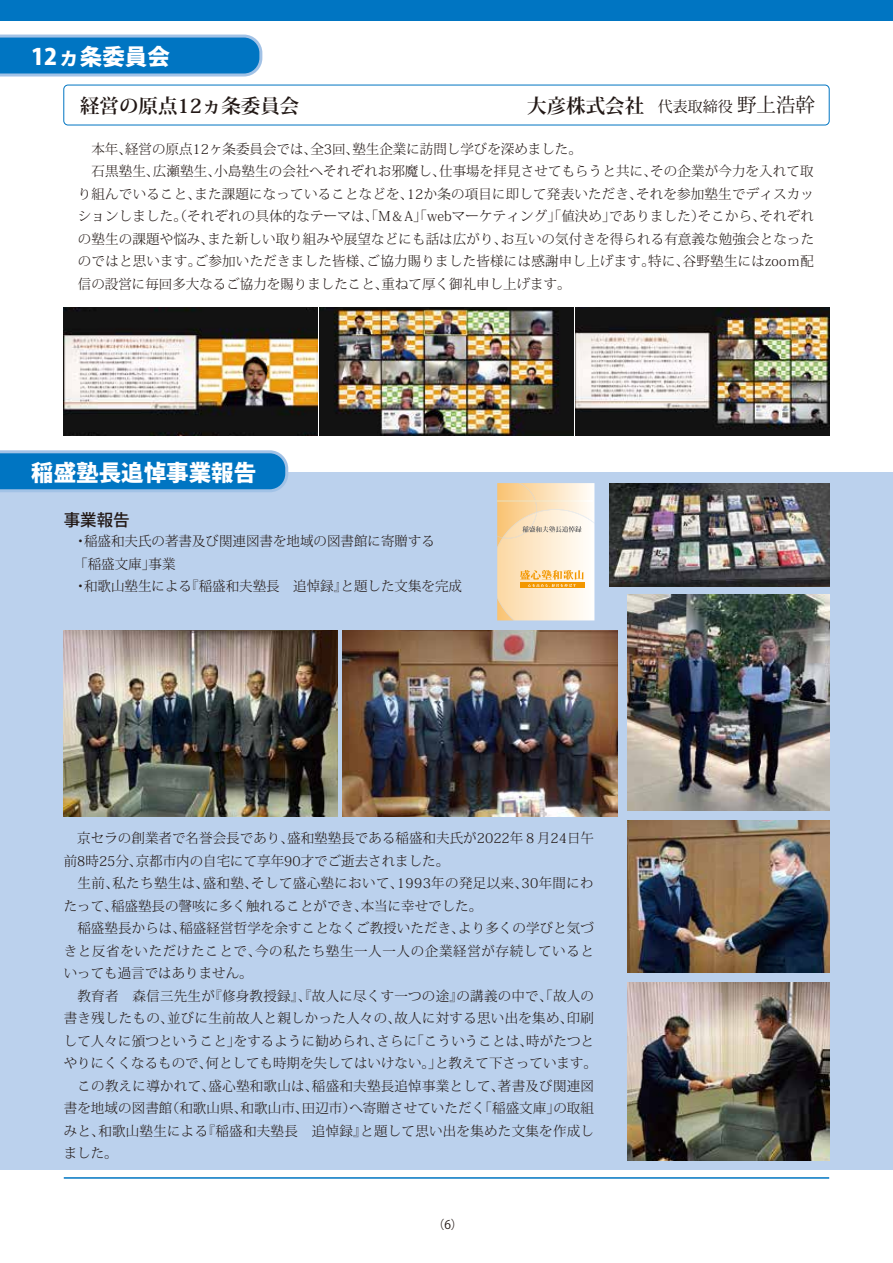
<style>
.page{position:relative;width:893px;height:1263px;background:#fff}
.page>*{position:absolute;margin:0;border:0;box-sizing:border-box;transform-origin:0 0}
.t1{font:800 22.5px "Koz Go Pr 6 N";color:#fff}
.t2{font:700 19.5px "Koz Min Pr 6 N";color:#221815}
.t3{font:500 16.5px "Koz Go Pr 6 N";color:#221815}
.t4{font:300 13.5px/22.5px "Koz Min Pr 6 N";letter-spacing:.01em;color:#221815}
.t5{font:12px "Koz Go Pr 6 N";color:#221815}
.s1{font-weight:400;font-size:15px}
.s2{font-weight:400}
</style>
<div class="page">
<div style="left:0;top:472px;width:893px;height:697px;background:#bbd1ed"></div>
<svg style="left:0;top:34px;width:263px;height:43px;background:#2185c9"></svg>
<svg style="left:0;top:450px;width:289px;height:42px;background:#1c82c8"></svg>
<div style="left:0;top:0;width:893px;height:20px;background:#0075c2"></div>
<hr style="left:64px;top:1177px;width:765px;height:2px;background:#0075c2">
<svg style="left:497px;top:483px;width:98px;height:138px;background:#f9e2bf"></svg>
<img style="left:64px;top:630px;width:273px;height:186px">
<img style="left:342px;top:630px;width:276px;height:186px">
<img style="left:628px;top:982px;width:201px;height:178px">
<img style="left:628px;top:820px;width:201px;height:153px">
<img style="left:628px;top:594px;width:201px;height:217px">
<img style="left:64px;top:308px;width:253px;height:128px">
<img style="left:320px;top:308px;width:253px;height:128px">
<img style="left:576px;top:308px;width:253px;height:128px">
<img style="left:610px;top:483px;width:219px;height:104px">
<div style="left:63px;top:85px;width:767px;height:40px;border:1px solid #0075c2;border-radius:4px"></div>
<h1 class="t1" style="left:31px;top:44px;width:140px">12ヵ条委員会</h1>
<h2 class="t2" style="left:80px;top:95px;width:221px">経営の原点12ヵ条委員会</h2>
<h2 class="t2" style="left:527px;top:95px;width:289px">大彦株式会社 <span class="s1">代表取締役</span> <span class="s2">野上浩幹</span></h2>
<p class="t4" style="left:78px;top:138px;width:738px">　本年、経営の原点12ヶ条委員会では、全3回、塾生企業に訪問し学びを深めました。<br>　石黒塾生、広瀬塾生、小島塾生の会社へそれぞれお邪魔し、仕事場を拝見させてもらうと共に、その企業が今力を入れて取り組んでいること、また課題になっていることなどを、12か条の項目に即して発表いただき、それを参加塾生でディスカッションしました。（それぞれの具体的なテーマは、「M＆A」「webマーケティング」「値決め」でありました）そこから、それぞれの塾生の課題や悩み、また新しい取り組みや展望などにも話は広がり、お互いの気付きを得られる有意義な勉強会となったのではと思います。ご参加いただきました皆様、ご協力賜りました皆様には感謝申し上げます。特に、谷野塾生にはzooｍ配信の設営に毎回多大なるご協力を賜りましたこと、重ねて厚く御礼申し上げます。</p>
<h1 class="t1" style="left:31px;top:460px;width:226px">稲盛塾長追悼事業報告</h1>
<p class="t3" style="left:64px;top:511px;width:67px">事業報告</p>
<p class="t4" style="left:64px;top:530px;width:400px">　・稲盛和夫氏の著書及び関連図書を地域の図書館に寄贈する<br>　 「稲盛文庫」事業<br>　・和歌山塾生による『稲盛和夫塾長　追悼録』と題した文集を完成</p>
<p class="t4" style="left:64px;top:827px;width:535px">　京セラの創業者で名誉会長であり、盛和塾塾長である稲盛和夫氏が2022年８月24日午前8時25分、京都市内の自宅にて享年90才でご逝去されました。<br>　生前、私たち塾生は、盛和塾、そして盛心塾において、1993年の発足以来、30年間にわたって、稲盛塾長の謦咳に多く触れることができ、本当に幸せでした。<br>　稲盛塾長からは、稲盛経営哲学を余すことなくご教授いただき、より多くの学びと気づきと反省をいただけたことで、今の私たち塾生一人一人の企業経営が存続しているといっても過言ではありません。<br>　教育者　森信三先生が『修身教授録』、『故人に尽くす一つの途』の講義の中で、「故人の書き残したもの、並びに生前故人と親しかった人々の、故人に対する思い出を集め、印刷して人々に頒つということ」をするように勧められ、さらに「こういうことは、時がたつとやりにくくなるもので、何としても時期を失してはいけない。」と教えて下さっています。　この教えに導かれて、盛心塾和歌山は、稲盛和夫塾長追悼事業として、著書及び関連図書を地域の図書館（和歌山県、和歌山市、田辺市）へ寄贈させていただく「稲盛文庫」の取組みと、和歌山塾生による『稲盛和夫塾長　追悼録』と題して思い出を集めた文集を作成しました。</p>
<p class="t5" style="left:432px;top:1217px;width:32px">（6）</p>
</div>
